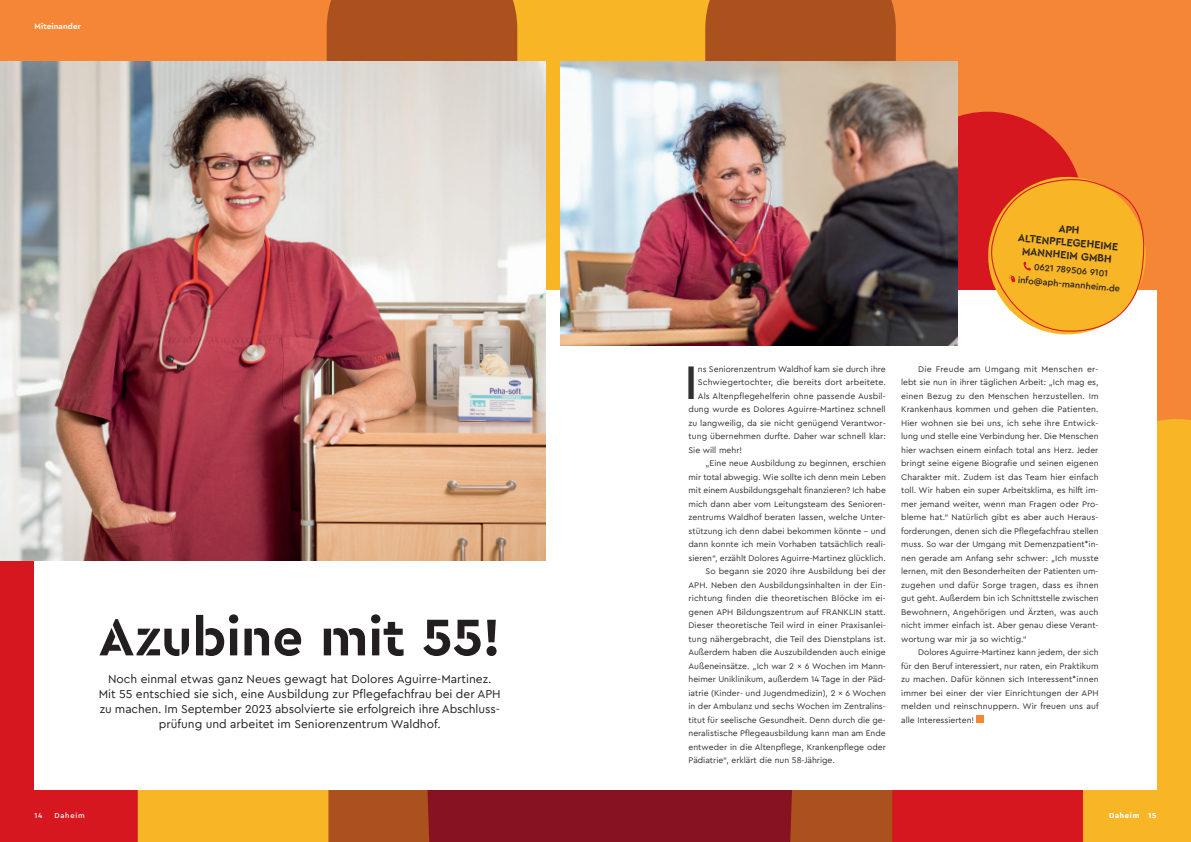
<style>
.page{position:relative;width:1191px;height:842px;background:#f58636}
.page>*{position:absolute;margin:0;border:0;box-sizing:border-box;transform-origin:0 0}
.t1{font:700 54px "Cera Stencil Pro";color:#231f20}
.t2{font:500 49.5px "Cera Pro";color:#312f30}
.t3{font:12px/15px "Cera Pro";color:#231f20;text-align:center}
.t4{font:700 10.7px/12.8px "Cera Stencil Pro";color:#231f20;text-align:center}
.t5{font:500 9.2px/14.1px "Cera Pro";color:#231f20;text-align:center}
.t6{font:8.6px/13.5px "Cera Pro";color:#312f30;text-align:justify}
.t7{font:700 8px "Cera Stencil Pro";letter-spacing:.02em;color:#fff}
.t8{font:500 7.5px "Cera Pro";letter-spacing:.1em;color:#fff}
</style>
<div class="page">
<div style="left:517px;top:0;width:188px;height:291px;background:#f8b525"></div>
<div style="left:0;top:560px;width:138px;height:282px;background:#d7171f"></div>
<div style="left:1083px;top:419px;width:108px;height:423px;background:#f8b525"></div>
<div style="left:705px;top:0;width:191px;height:842px;background:#aa511e"></div>
<div style="left:327px;top:0;width:190px;height:842px;background:#aa511e"></div>
<svg style="left:892px;top:112px;width:191px;height:730px;background:#d82221"></svg>
<div style="left:138px;top:790px;width:190px;height:52px;background:#f8b525"></div>
<div style="left:425px;top:790px;width:369px;height:52px;background:#871222"></div>
<div style="left:35px;top:291px;width:1122px;height:499px;background:#fff"></div>
<img style="left:0;top:62px;width:545px;height:498px">
<img style="left:560px;top:62px;width:397px;height:283px">
<div style="left:976px;top:716px;width:8px;height:7px;background:#f58636"></div>
<svg style="left:984px;top:173px;width:165px;height:162px"></svg>
<p class="t7" style="left:35px;top:22px;width:48px">Miteinander</p>
<h1 class="t1" style="left:99px;top:607px;width:404px">Azubine mit 55!</h1>
<p class="t3" style="left:99px;top:670px;width:403px">Noch einmal etwas ganz Neues gewagt hat Dolores Aguirre-Martinez.<br>Mit 55 entschied sie sich, eine Ausbildung zur Pflegefachfrau bei der APH zu machen. Im September 2023 absolvierte sie erfolgreich ihre Abschluss&shy;prüfung und arbeitet im Seniorenzentrum Waldhof.</p>
<p class="t8" style="left:35px;top:810px;width:9px">14</p>
<p class="t8" style="left:55px;top:810px;width:32px">Daheim</p>
<p class="t4" style="left:1019px;top:219px;width:102px;rotate:5deg">APH<br>ALTENPFLEGEHEIME<br>MANNHEIM GMBH</p>
<p class="t5" style="left:1019px;top:258px;width:104px;rotate:5deg">0621 789506 9101 info@aph-mannheim.de</p>
<h2 class="t2" style="left:684px;top:349px;width:15px">I</h2>
<p class="t6" style="left:698px;top:362px;width:189px">ns Seniorenzentrum Waldhof kam sie durch ihre</p>
<p class="t6" style="left:698px;top:375px;width:189px">Schwiegertochter, die bereits dort arbeitete.</p>
<p class="t6" style="left:698px;top:389px;width:189px">Als Altenpflegehelferin ohne passende Ausbil-</p>
<p class="t6" style="left:688px;top:402px;width:199px">dung wurde es Dolores Aguirre-Martinez schnell</p>
<p class="t6" style="left:688px;top:416px;width:199px">zu langweilig, da sie nicht genügend Verantwor-</p>
<p class="t6" style="left:688px;top:429px;width:199px">tung übernehmen durfte. Daher war schnell klar:</p>
<p class="t6" style="left:688px;top:443px;width:55px">Sie will mehr!</p>
<p class="t6" style="left:705px;top:456px;width:182px">„Eine neue Ausbildung zu beginnen, erschien</p>
<p class="t6" style="left:688px;top:470px;width:199px">mir total abwegig. Wie sollte ich denn mein Leben</p>
<p class="t6" style="left:688px;top:483px;width:199px">mit einem Ausbildungsgehalt finanzieren? Ich habe</p>
<p class="t6" style="left:688px;top:497px;width:199px">mich dann aber vom Leitungsteam des Senioren-</p>
<p class="t6" style="left:688px;top:510px;width:199px">zentrums Waldhof beraten lassen, welche Unter-</p>
<p class="t6" style="left:688px;top:524px;width:199px">stützung ich denn dabei bekommen könnte - und</p>
<p class="t6" style="left:688px;top:537px;width:199px">dann konnte ich mein Vorhaben tatsächlich reali-</p>
<p class="t6" style="left:688px;top:551px;width:199px">sieren“, erzählt Dolores Aguirre-Martinez glücklich.</p>
<p class="t6" style="left:705px;top:564px;width:182px">So begann sie 2020 ihre Ausbildung bei der</p>
<p class="t6" style="left:688px;top:578px;width:199px">APH. Neben den Ausbildungsinhalten in der Ein-</p>
<p class="t6" style="left:688px;top:591px;width:199px">richtung finden die theoretischen Blöcke im ei-</p>
<p class="t6" style="left:688px;top:605px;width:199px">genen APH Bildungszentrum auf FRANKLIN statt.</p>
<p class="t6" style="left:688px;top:618px;width:199px">Dieser theoretische Teil wird in einer Praxisanlei-</p>
<p class="t6" style="left:688px;top:632px;width:199px">tung nähergebracht, die Teil des Dienstplans ist.</p>
<p class="t6" style="left:688px;top:645px;width:199px">Außerdem haben die Auszubildenden auch einige</p>
<p class="t6" style="left:688px;top:659px;width:199px">Außeneinsätze. „Ich war 2 x 6 Wochen im Mann-</p>
<p class="t6" style="left:688px;top:672px;width:199px">heimer Uniklinikum, außerdem 14 Tage in der Päd-</p>
<p class="t6" style="left:688px;top:686px;width:199px">iatrie (Kinder- und Jugendmedizin), 2 x 6 Wochen</p>
<p class="t6" style="left:688px;top:699px;width:199px">in der Ambulanz und sechs Wochen im Zentralins-</p>
<p class="t6" style="left:688px;top:713px;width:199px">titut für seelische Gesundheit. Denn durch die ge-</p>
<p class="t6" style="left:688px;top:726px;width:199px">neralistische Pflegeausbildung kann man am Ende</p>
<p class="t6" style="left:688px;top:740px;width:199px">entweder in die Altenpflege, Krankenpflege oder</p>
<p class="t6" style="left:688px;top:753px;width:148px">Pädiatrie“, erklärt die nun 58-Jährige.</p>
<p class="t6" style="left:901px;top:362px;width:199px;text-indent:17px">Die Freude am Umgang mit Menschen er&shy;lebt sie nun in ihrer täglichen Arbeit: „Ich mag es, einen Bezug zu den Menschen herzustellen. Im Krankenhaus kommen und gehen die Patienten.<br>Hier wohnen sie bei uns, ich sehe ihre Entwick&shy;lung und stelle eine Verbindung her. Die Menschen hier wachsen einem einfach total ans Herz. Jeder bringt seine eigene Biografie und seinen eigenen Charakter mit. Zudem ist das Team hier einfach toll. Wir haben ein super Arbeitsklima, es hilft im&shy;mer jemand weiter, wenn man Fragen oder Pro&shy;bleme hat.“ Natürlich gibt es aber auch Heraus&shy;forderungen, denen sich die Pflegefachfrau stellen muss. So war der Umgang mit Demenzpatient*in&shy;nen gerade am Anfang sehr schwer: „Ich musste lernen, mit den Besonderheiten der Patienten um&shy;zugehen und dafür Sorge tragen, dass es ihnen gut geht. Außerdem bin ich Schnittstelle zwischen Bewohnern, Angehörigen und Ärzten, was auch nicht immer einfach ist. Aber genau diese Verant&shy;wortung war mir ja so wichtig.“</p>
<p class="t6" style="left:901px;top:645px;width:199px;text-indent:17px">Dolores Aguirre-Martinez kann jedem, der sich für den Beruf interessiert, nur raten, ein Praktikum zu machen. Dafür können sich Interessent*innen immer bei einer der vier Einrichtungen der APH melden und reinschnuppern. Wir freuen uns auf alle Interessierten!</p>
<p class="t8" style="left:1109px;top:810px;width:49px">Daheim 15</p>
</div>
